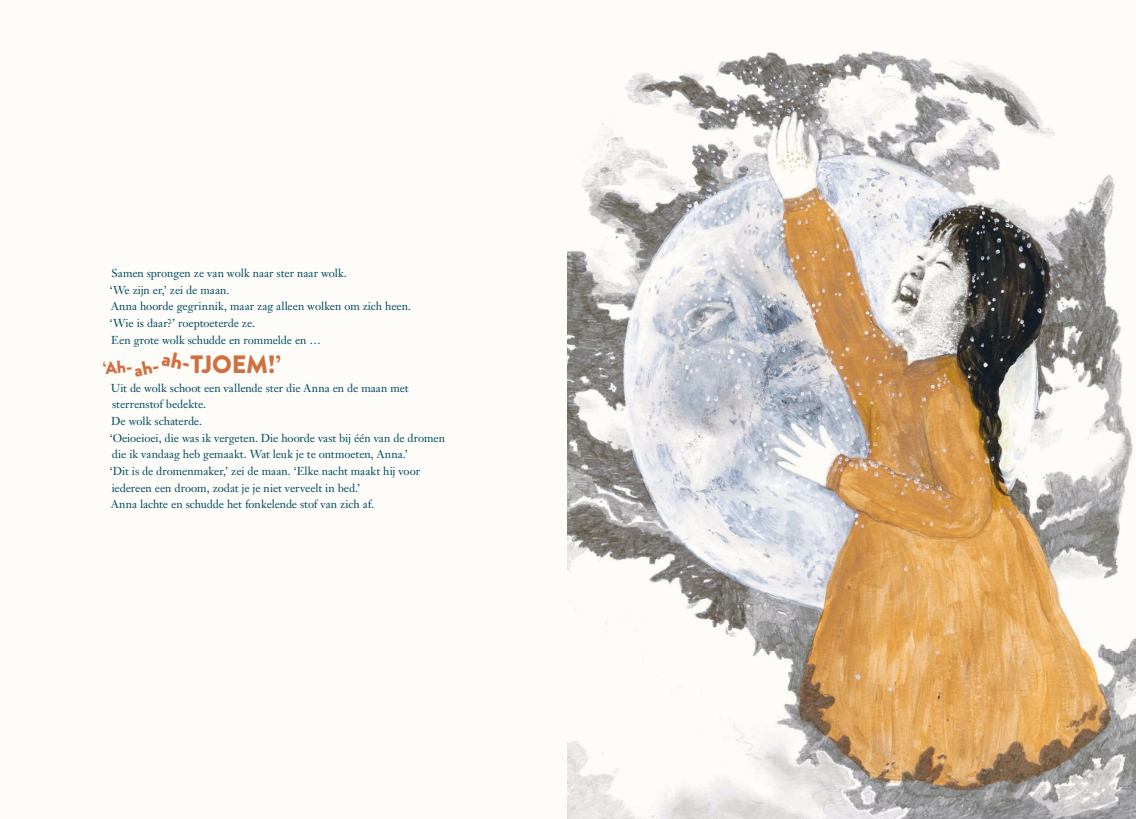
<style>
.page{position:relative;width:1136px;height:819px;background:#fdfcf9}
.page>*{position:absolute;margin:0;border:0;box-sizing:border-box;transform-origin:0 0}
.t1{font:900 25.03px "Brandon Grotesque";letter-spacing:-.01em;color:#ce703f}
.t2{font:900 17.5px "Brandon Grotesque";color:#ce703f}
.t3{font:11.38px/16.6px "Janson Text";letter-spacing:-.005em;color:#004b5e}
</style>
<div class="page">
<img style="left:568px;top:51px;width:568px;height:768px">
<p class="t3" style="left:110px;top:264px;width:303px">Samen sprongen ze van wolk naar ster naar wolk.<br>‘We zijn er,’ zei de maan.<br>Anna hoorde gegrinnik, maar zag alleen wolken om zich heen. ‘Wie is daar?’ roeptoeterde ze.<br>Een grote wolk schudde en rommelde en …</p>
<p class="t3" style="left:110px;top:379px;width:337px">Uit de wolk schoot een vallende ster die Anna en de maan met sterrenstof bedekte.<br>De wolk schaterde.<br>‘Oeioeioei, die was ik vergeten. Die hoorde vast bij één van de dromen die ik vandaag heb gemaakt. Wat leuk je te ontmoeten, Anna.’<br>‘Dit is de dromenmaker,’ zei de maan. ‘Elke nacht maakt hij voor iedereen een droom, zodat je je niet verveelt in bed.’<br>Anna lachte en schudde het fonkelende stof van zich af.</p>
<h2 class="t2" style="left:102px;top:356px;width:31px;rotate:-4deg">‘Ah-</h2>
<h1 class="t1" style="left:190px;top:346px;width:92px">TJOEM!’</h1>
</div>
